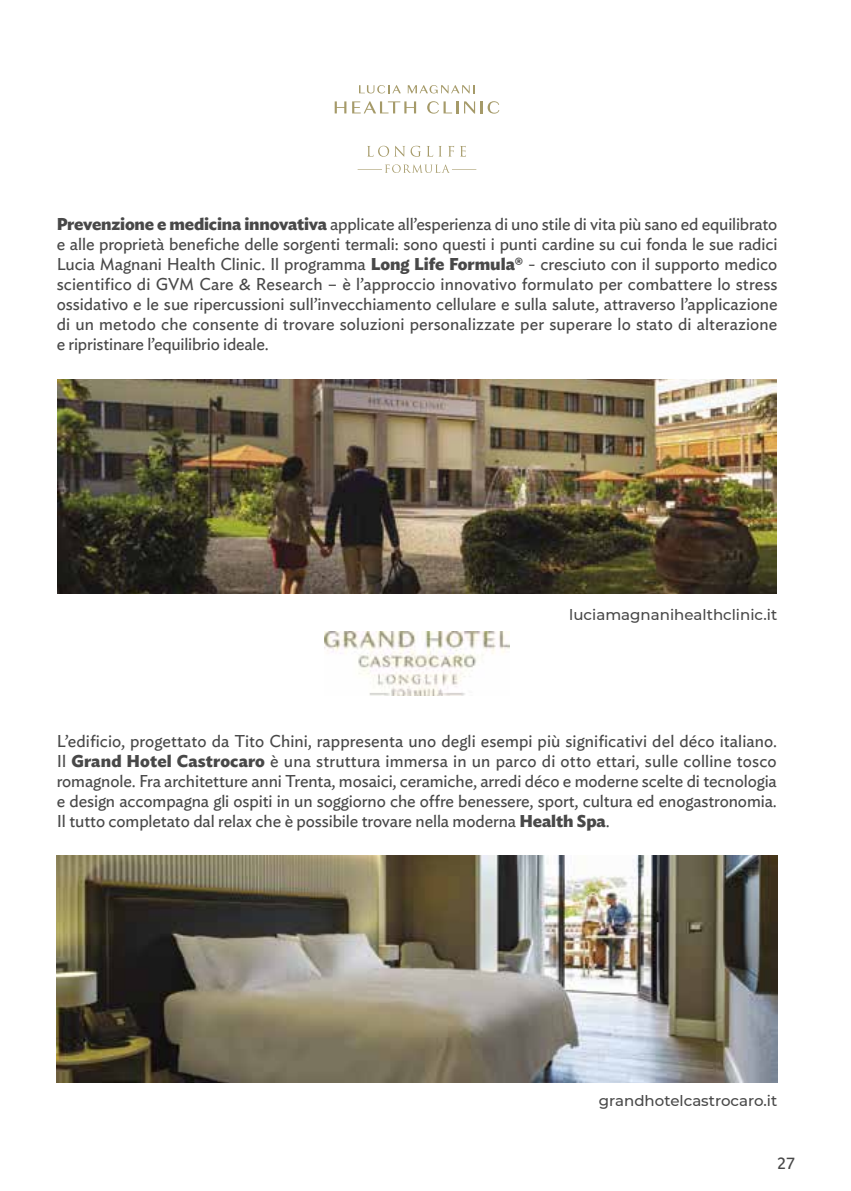
<style>
.page{position:relative;width:851px;height:1191px;background:#fff}
.page>*{position:absolute;margin:0;border:0;box-sizing:border-box;transform-origin:0 0}
.t1{font:17px/20px "Ideal Sans";letter-spacing:-.005em;color:#484848;text-align:justify}
.t2{font:16px "Parisine Ptf";color:#484848}
.t3{font:500 15px "Montserrat";color:#484848}
.s1{font-weight:700}
</style>
<div class="page">
<img style="left:57px;top:380px;width:719px;height:214px">
<img style="left:57px;top:855px;width:720px;height:227px">
<img style="left:324px;top:631px;width:186px;height:64px">
<svg style="left:357px;top:146px;width:119px;height:27px"></svg>
<svg style="left:359px;top:85px;width:42px;height:8px"></svg>
<svg style="left:407px;top:85px;width:68px;height:8px"></svg>
<svg style="left:334px;top:101px;width:12px;height:12px"></svg>
<svg style="left:352px;top:101px;width:64px;height:12px"></svg>
<svg style="left:427px;top:101px;width:31px;height:13px"></svg>
<svg style="left:464px;top:101px;width:35px;height:13px"></svg>
<p class="t1" style="left:57px;top:213px;width:722px"><span class="s1">Prevenzione e medicina innovativa</span> applicate all’esperienza di uno stile di vita più sano ed equilibrato e alle proprietà benefiche delle sorgenti termali: sono questi i punti cardine su cui fonda le sue radici Lucia Magnani Health Clinic. Il programma <span class="s1">Long Life Formula®</span> - cresciuto con il supporto medico scientifico di GVM Care &amp; Research – è l’approccio innovativo formulato per combattere lo stress ossidativo e le sue ripercussioni sull’invecchiamento cellulare e sulla salute, attraverso l’applicazione di un metodo che consente di trovare soluzioni personalizzate per superare lo stato di alterazione e ripristinare l’equilibrio ideale.</p>
<p class="t3" style="left:569px;top:604px;width:209px">luciamagnanihealthclinic.it</p>
<p class="t1" style="left:57px;top:729px;width:721px">L’edificio, progettato da Tito Chini, rappresenta uno degli esempi più significativi del déco italiano.<br>Il <span class="s1">Grand Hotel Castrocaro</span> è una struttura immersa in un parco di otto ettari, sulle colline tosco romagnole. Fra architetture anni Trenta, mosaici, ceramiche, arredi déco e moderne scelte di tecnologia e design accompagna gli ospiti in un soggiorno che offre benessere, sport, cultura ed enogastronomia.<br>Il tutto completato dal relax che è possibile trovare nella moderna <span class="s1">Health Spa</span>.</p>
<p class="t3" style="left:598px;top:1090px;width:180px">grandhotelcastrocaro.it</p>
<p class="t2" style="left:777px;top:1150px;width:19px">27</p>
</div>
